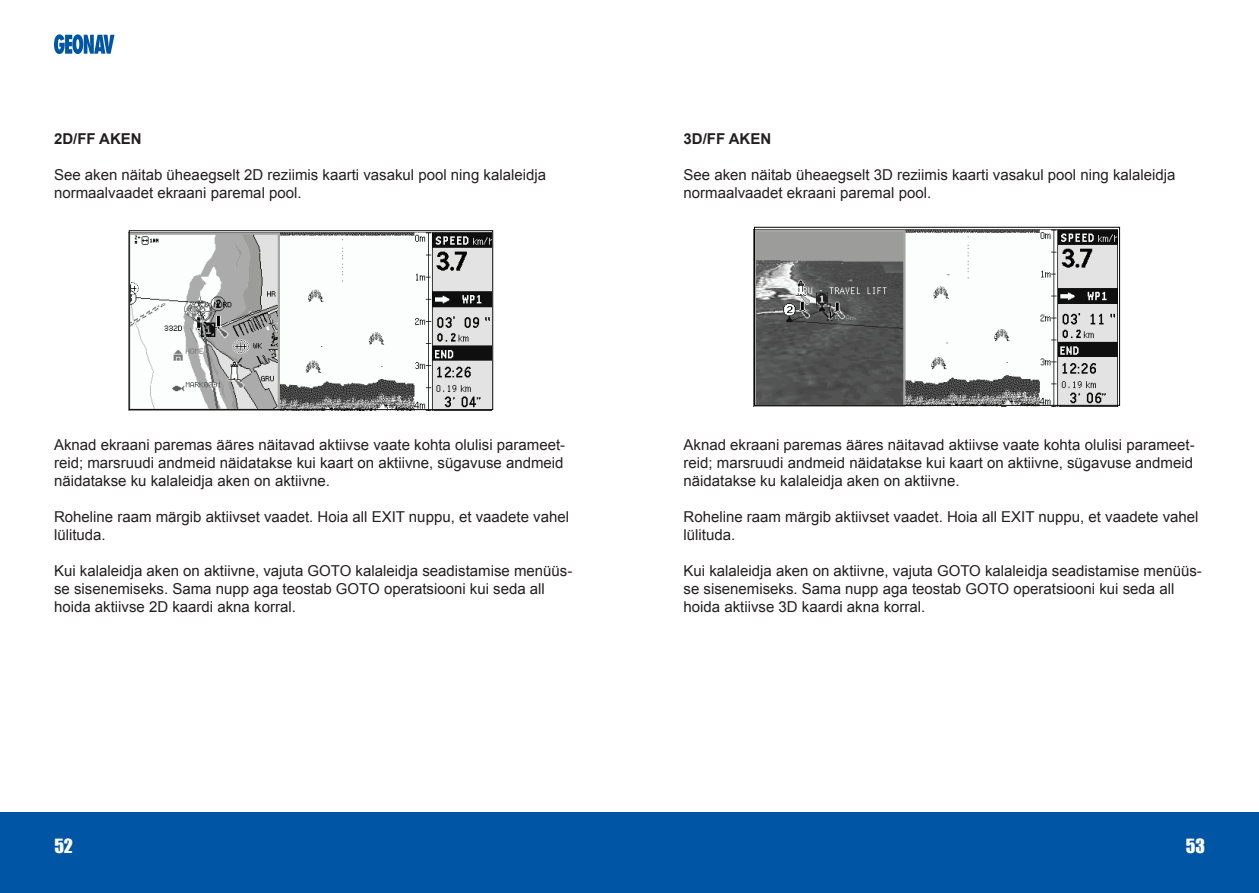
<style>
.page{position:relative;width:1259px;height:893px;background:#fff}
.page>*{position:absolute;margin:0;border:0;box-sizing:border-box;transform-origin:0 0}
.t1{font:18px "Impact";color:#fff}
.t2{font:15px/18px "Arial";color:#231f20}
.t3{font:700 15px "Arial";color:#231f20}
</style>
<div class="page">
<div style="left:0;top:812px;width:629px;height:81px;background:#0155a5"></div>
<svg style="left:54px;top:34px;width:60px;height:20px"></svg>
<div style="left:629px;top:812px;width:630px;height:81px;background:#0155a5"></div>
<img style="left:128px;top:232px;width:363px;height:179px">
<div style="left:129px;top:231px;width:364px;height:179px;border:1px solid #040503"></div>
<img style="left:753px;top:230px;width:365px;height:177px">
<div style="left:754px;top:227px;width:365px;height:179px;border:1px solid #040503"></div>
<p class="t3" style="left:54px;top:131px;width:89px">2D/FF AKEN</p>
<p class="t2" style="left:54px;top:166px;width:493px">See aken näitab üheaegselt 2D reziimis kaarti vasakul pool ning kalaleidja normaalvaadet ekraani paremal pool.</p>
<p class="t2" style="left:54px;top:436px;width:513px;text-align:justify">Aknad ekraani paremas ääres näitavad aktiivse vaate kohta olulisi parameet&shy;reid; marsruudi andmeid näidatakse kui kaart on aktiivne, sügavuse andmeid näidatakse ku kalaleidja aken on aktiivne.</p>
<p class="t2" style="left:54px;top:508px;width:516px">Roheline raam märgib aktiivset vaadet. Hoia all EXIT nuppu, et vaadete vahel lülituda.</p>
<p class="t2" style="left:54px;top:562px;width:520px">Kui kalaleidja aken on aktiivne, vajuta GOTO kalaleidja seadistamise menüüs&shy;se sisenemiseks. Sama nupp aga teostab GOTO operatsiooni kui seda all hoida aktiivse 2D kaardi akna korral.</p>
<p class="t3" style="left:683px;top:131px;width:89px">3D/FF AKEN</p>
<p class="t2" style="left:683px;top:166px;width:493px">See aken näitab üheaegselt 3D reziimis kaarti vasakul pool ning kalaleidja normaalvaadet ekraani paremal pool.</p>
<p class="t2" style="left:683px;top:436px;width:513px;text-align:justify">Aknad ekraani paremas ääres näitavad aktiivse vaate kohta olulisi parameet&shy;reid; marsruudi andmeid näidatakse kui kaart on aktiivne, sügavuse andmeid näidatakse ku kalaleidja aken on aktiivne.</p>
<p class="t2" style="left:683px;top:508px;width:516px">Roheline raam märgib aktiivset vaadet. Hoia all EXIT nuppu, et vaadete vahel lülituda.</p>
<p class="t2" style="left:683px;top:562px;width:520px">Kui kalaleidja aken on aktiivne, vajuta GOTO kalaleidja seadistamise menüüs&shy;se sisenemiseks. Sama nupp aga teostab GOTO operatsiooni kui seda all hoida aktiivse 3D kaardi akna korral.</p>
<p class="t1" style="left:55px;top:835px;width:20px">52</p>
<p class="t1" style="left:1185px;top:835px;width:21px">53</p>
</div>
